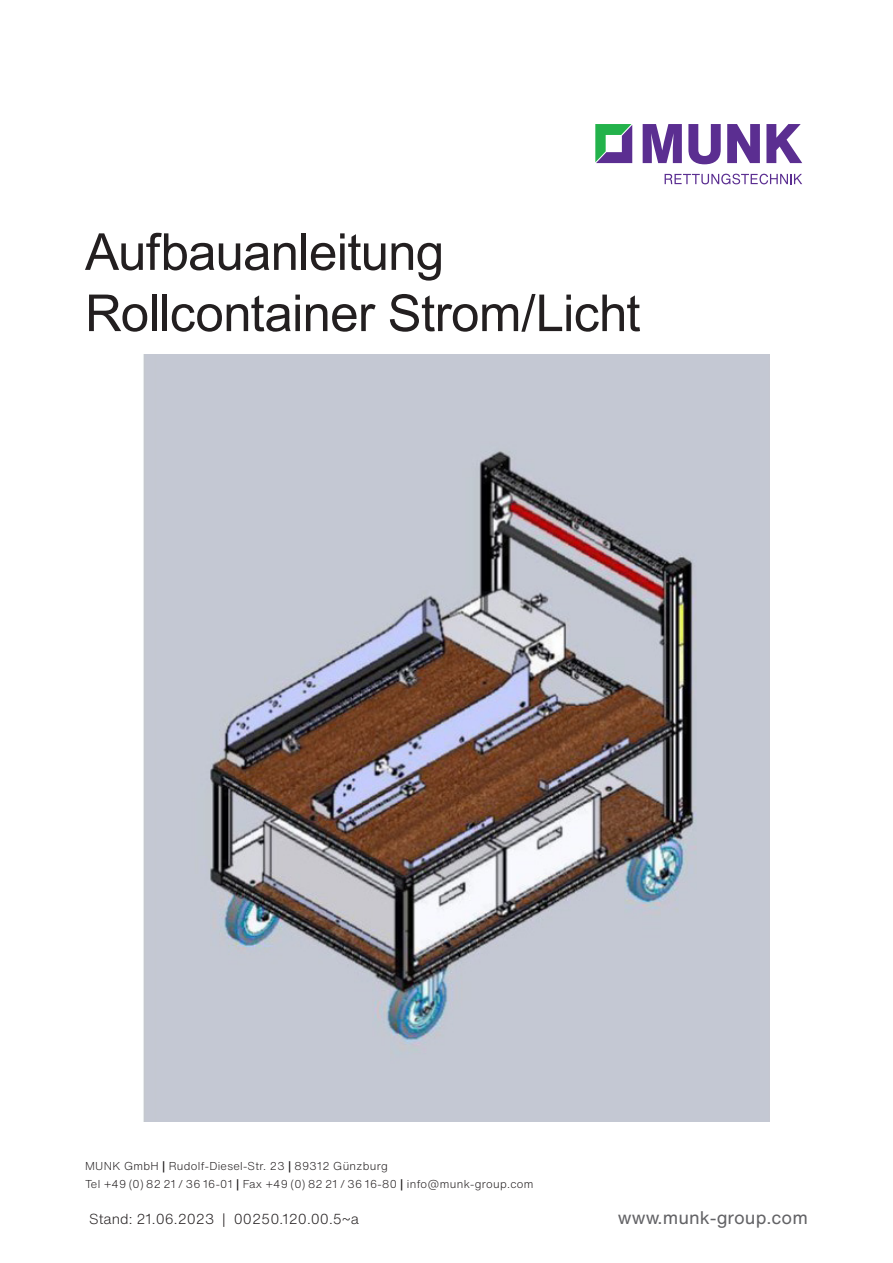
<style>
.page{position:relative;width:893px;height:1263px;background:#fff}
.page>*{position:absolute;margin:0;border:0;box-sizing:border-box;transform-origin:0 0}
.Ü1{font:51px/61.2px "Arial";letter-spacing:-.015em;color:#231f20}
.t1{font:18px "Helvetica Now Text";color:#636366}
.t2{font:300 14.25px "Helvetica Now Text";color:#231f20}
.t3{font:300 11.25px/18px "Helvetica Now Text";letter-spacing:.025em;color:#231f20}
.s1{font-family:"Helvetica Neue LT";font-weight:500}
</style>
<div class="page">
<svg style="left:595px;top:124px;width:37px;height:39px"></svg>
<svg style="left:643px;top:124px;width:39px;height:39px"></svg>
<svg style="left:688px;top:124px;width:33px;height:40px"></svg>
<svg style="left:727px;top:124px;width:33px;height:39px"></svg>
<svg style="left:766px;top:124px;width:36px;height:39px"></svg>
<svg style="left:665px;top:174px;width:137px;height:10px"></svg>
<img style="left:143px;top:354px;width:627px;height:767px">
<p class="Ü1" style="left:85px;top:221px;width:557px">Aufbauanleitung<br>Rollcontainer Strom/Licht</p>
<p class="t3" style="left:85px;top:1157px;width:450px">MUNK GmbH <span class="s1">|</span> Rudolf-Diesel-Str. 23 <span class="s1">|</span> 89312 Günzburg<br>Tel +49 (0) 82 21 / 36 16-01 <span class="s1">|</span> Fax +49 (0) 82 21 / 36 16-80 <span class="s1">|</span> info@munk-group.com</p>
<p class="t2" style="left:89px;top:1208px;width:271px">Stand: 21.06.2023 | 00250.120.00.5~a</p>
<h2 class="t1" style="left:618px;top:1204px;width:191px">www.munk-group.com</h2>
</div>
